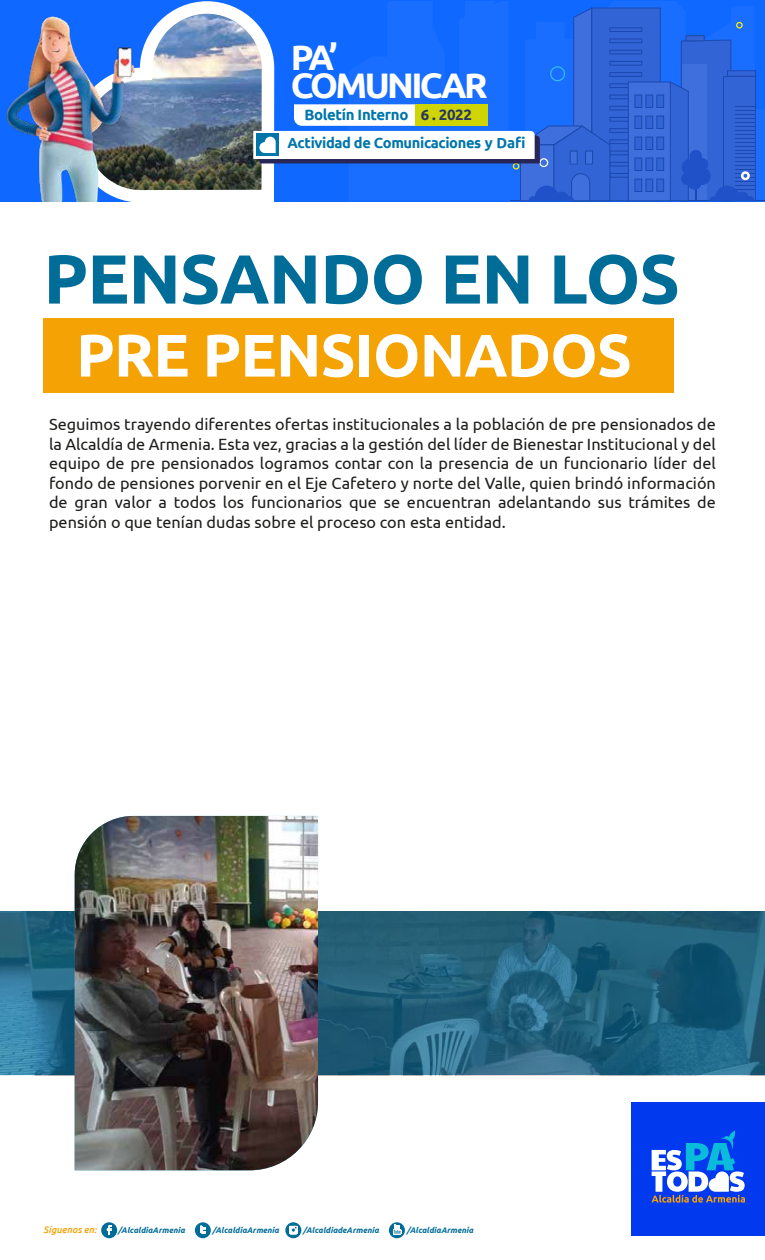
<style>
.page{position:relative;width:765px;height:1260px;background:#fff}
.page>*{position:absolute;margin:0;border:0;box-sizing:border-box;transform-origin:0 0}
.t1{font:700 69.38px "Ubuntu";letter-spacing:-.01em;color:#006c98}
.t2{font:700 60px "Ubuntu";letter-spacing:-.01em;color:#fff}
.t3{font:700 35.5px/28px "Ubuntu";letter-spacing:-.075em;color:#fff}
.t4{font:16.25px/19.5px "Ubuntu";color:#1d1d1b;text-align:justify}
.t5{font:700 15px "Ubuntu";letter-spacing:-.025em;color:#0076aa}
.t6{font:700 14.62px "Ubuntu";letter-spacing:-.025em;color:#0075a9}
.t7{font:italic 500 9.5px "Ubuntu";color:#f5a204}
.t8{font:italic 700 8.12px "Ubuntu";color:#006c98}
.s1{color:#263567}
</style>
<div class="page">
<svg style="left:389px;top:1222px;width:16px;height:16px"></svg>
<svg style="left:393px;top:1225px;width:8px;height:11px"></svg>
<svg style="left:101px;top:1222px;width:16px;height:16px"></svg>
<svg style="left:107px;top:1225px;width:4px;height:10px"></svg>
<div style="left:195px;top:1222px;width:16px;height:16px;background:#006c98;border-radius:50%"></div>
<svg style="left:200px;top:1226px;width:6px;height:8px"></svg>
<svg style="left:285px;top:1222px;width:16px;height:16px"></svg>
<div style="left:289px;top:1226px;width:8px;height:8px;background:#fff"></div>
<svg style="left:291px;top:1226px;width:6px;height:6px"></svg>
<img style="left:74px;top:1px;width:200px;height:201px">
<svg style="left:349px;top:1px;width:416px;height:199px;background:#136afe"></svg>
<hr style="left:510px;top:200px;width:255px;height:1px;background:#282658">
<svg style="left:253px;top:7px;width:503px;height:194px;background:#407be7"></svg>
<img style="left:0;top:6px;width:142px;height:195px">
<div style="left:632px;top:1102px;width:133px;height:133px;background:#0039ee"></div>
<svg style="left:652px;top:1131px;width:93px;height:72px"></svg>
<div style="left:44px;top:319px;width:630px;height:74px;background:#f5a204"></div>
<img style="left:0;top:911px;width:765px;height:164px">
<img style="left:75px;top:816px;width:243px;height:354px">
<h3 class="t3" style="left:291px;top:43px;width:199px">PA’<br>COMUNICAR</h3>
<p class="t5" style="left:304px;top:105px;width:169px">Boletín Interno <span class="s1">6 . 2022</span></p>
<p class="t6" style="left:288px;top:134px;width:240px">Actividad de Comunicaciones y Dafi</p>
<h1 class="t1" style="left:44px;top:237px;width:638px">PENSANDO EN LOS</h1>
<h2 class="t2" style="left:76px;top:319px;width:557px">PRE PENSIONADOS</h2>
<p class="t4" style="left:49px;top:414px;width:668px">Seguimos trayendo diferentes ofertas institucionales a la población de pre pensionados de la Alcaldía de Armenia. Esta vez, gracias a la gestión del líder de Bienestar Institucional y del equipo de pre pensionados logramos contar con la presencia de un funcionario líder del fondo de pensiones porvenir en el Eje Cafetero y norte del Valle, quien brindó información de gran valor a todos los funcionarios que se encuentran adelantando sus trámites de pensión o que tenían dudas sobre el proceso con esta entidad.</p>
<p class="t7" style="left:44px;top:1224px;width:54px">Síguenos en:</p>
<p class="t8" style="left:118px;top:1225px;width:68px">/AlcaldiaArmenia</p>
<p class="t8" style="left:213px;top:1225px;width:68px">/AlcaldiaArmenia</p>
<p class="t8" style="left:303px;top:1225px;width:77px">/AlcaldiadeArmenia</p>
<p class="t8" style="left:407px;top:1225px;width:68px">/AlcaldiaArmenia</p>
</div>
